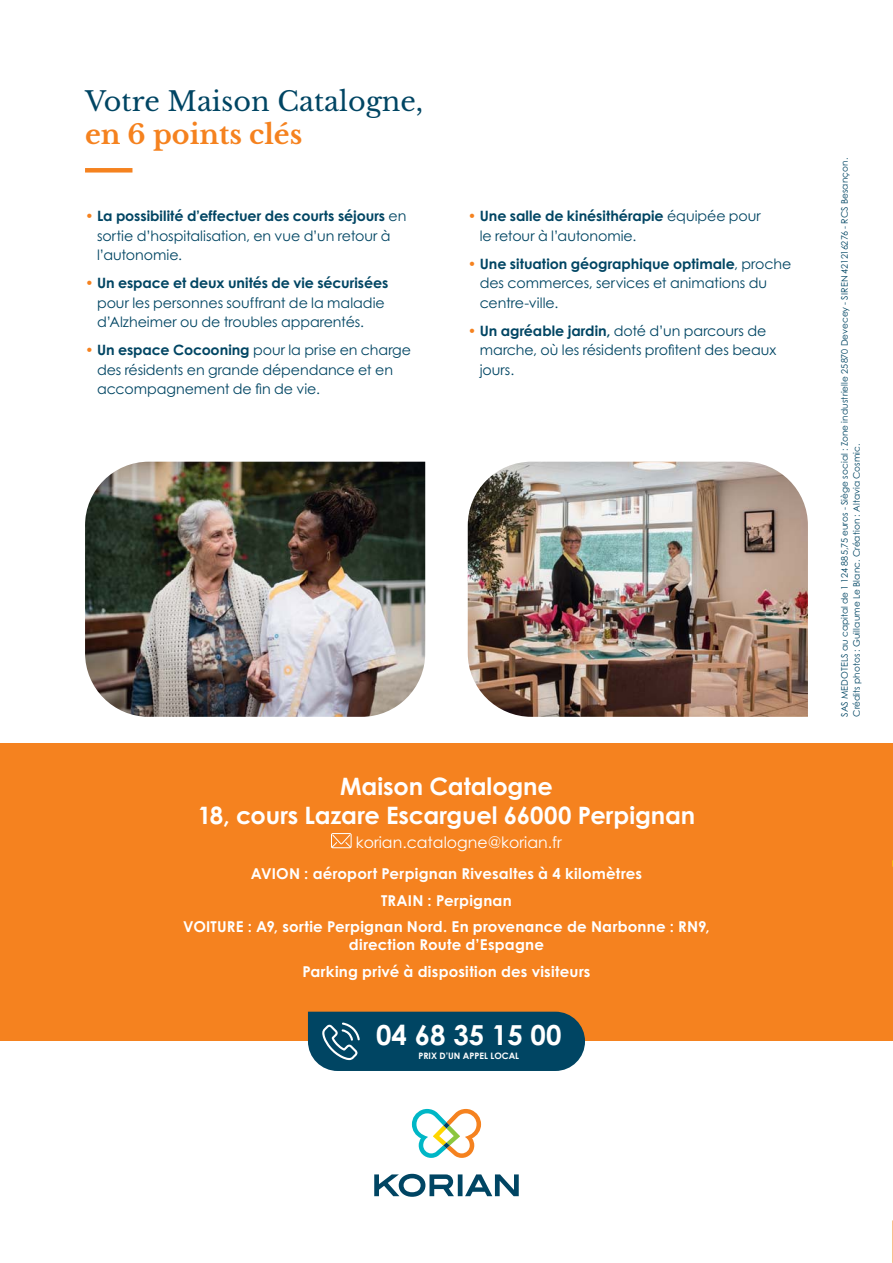
<style>
.page{position:relative;width:893px;height:1263px;background:#fff}
.page>*{position:absolute;margin:0;border:0;box-sizing:border-box;transform-origin:0 0}
.t1{font:700 27.6px "Century Gothic Std";color:#fff}
.t2{font:27px "Libre Baskerville";color:#004563}
.t3{font:700 27px "Libre Baskerville";color:#f5821f}
.t4{font:700 24px/28.8px "Century Gothic Std";letter-spacing:-.005em;color:#fff;text-align:center}
.t5{font:15.75px "Century Gothic Std";color:#fff}
.t6{font:700 15px/26.5px "Century Gothic Std";letter-spacing:.015em;color:#fff;text-align:center}
.t7{font:14.25px/19.5px "Century Gothic Std";letter-spacing:-.005em;color:#004563}
.t8{font:9px/12px "Century Gothic Std";letter-spacing:.01em;color:#004563}
.t9{font:700 8.85px "Century Gothic Std";color:#fff}
.s1{color:#f5821f}
.s2{font-weight:700}
</style>
<div class="page">
<div style="left:85px;top:168px;width:47px;height:5px;background:#f5821f"></div>
<div style="left:0;top:743px;width:893px;height:297px;background:#f5821f"></div>
<div style="left:308px;top:1012px;width:277px;height:59px;background:#004563"></div>
<svg style="left:412px;top:1109px;width:69px;height:49px"></svg>
<svg style="left:374px;top:1174px;width:145px;height:23px"></svg>
<img style="left:468px;top:462px;width:340px;height:255px">
<img style="left:85px;top:462px;width:340px;height:255px">
<div style="left:331px;top:833px;width:20px;height:15px;border:1px solid #fff"></div>
<svg style="left:331px;top:834px;width:21px;height:14px"></svg>
<h2 class="t2" style="left:85px;top:89px;width:340px">Votre Maison Catalogne,</h2>
<h2 class="t3" style="left:85px;top:122px;width:219px">en 6 points clés</h2>
<p class="t7" style="left:97px;top:208px;width:311px;text-indent:-12px"><span class="s1">•</span> <span class="s2">La possibilité d’effectuer des courts séjours</span> en sortie d’hospitalisation, en vue d’un retour à l’autonomie.</p>
<p class="t7" style="left:97px;top:275px;width:293px;text-indent:-12px"><span class="s1">•</span> <span class="s2">Un espace et deux unités de vie sécurisées </span>pour les personnes souffrant de la maladie d’Alzheimer ou de troubles apparentés.</p>
<p class="t7" style="left:97px;top:342px;width:316px;text-indent:-12px"><span class="s1">•</span> <span class="s2">Un espace Cocooning</span> pour la prise en charge des résidents en grande dépendance et en accompagnement de fin de vie.</p>
<p class="t7" style="left:480px;top:208px;width:283px;text-indent:-12px"><span class="s1">•</span> <span class="s2">Une salle de kinésithérapie</span> équipée pour le retour à l’autonomie.</p>
<p class="t7" style="left:480px;top:255px;width:313px;text-indent:-12px"><span class="s1">•</span> <span class="s2">Une situation géographique optimale</span>, proche des commerces, services et animations du centre-ville.</p>
<p class="t7" style="left:480px;top:322px;width:298px;text-indent:-12px"><span class="s1">•</span> <span class="s2">Un agréable jardin,</span> doté d’un parcours de marche, où les résidents profitent des beaux jours.</p>
<h3 class="t4" style="left:198px;top:774px;width:499px">Maison Catalogne<br>18, cours Lazare Escarguel 66000 Perpignan</h3>
<p class="t5" style="left:356px;top:837px;width:207px">korian.catalogne@korian.fr</p>
<p class="t6" style="left:183px;top:862px;width:528px">AVION : aéroport Perpignan Rivesaltes à 4 kilomètres<br>TRAIN : Perpignan<br>VOITURE : A9, sortie Perpignan Nord. En provenance de Narbonne : RN9,</p>
<p class="t6" style="left:302px;top:933px;width:290px">direction Route d’Espagne<br>Parking privé à disposition des visiteurs</p>
<h1 class="t1" style="left:376px;top:1025px;width:187px">04 68 35 15 00</h1>
<p class="t9" style="left:418px;top:1053px;width:102px">PRIX D’UN APPEL LOCAL</p>
<p class="t8" style="left:839px;top:717px;width:560px;rotate:-90deg">SAS MEDOTELS au capital de 1 124 885,75 euros - Siège social : Zone industrielle 25870 Devecey - SIREN 421216276 - RCS Besançon.<br>Crédits photos : Guillaume Le Blanc. Création : Altavia Cosmic.</p>
</div>
